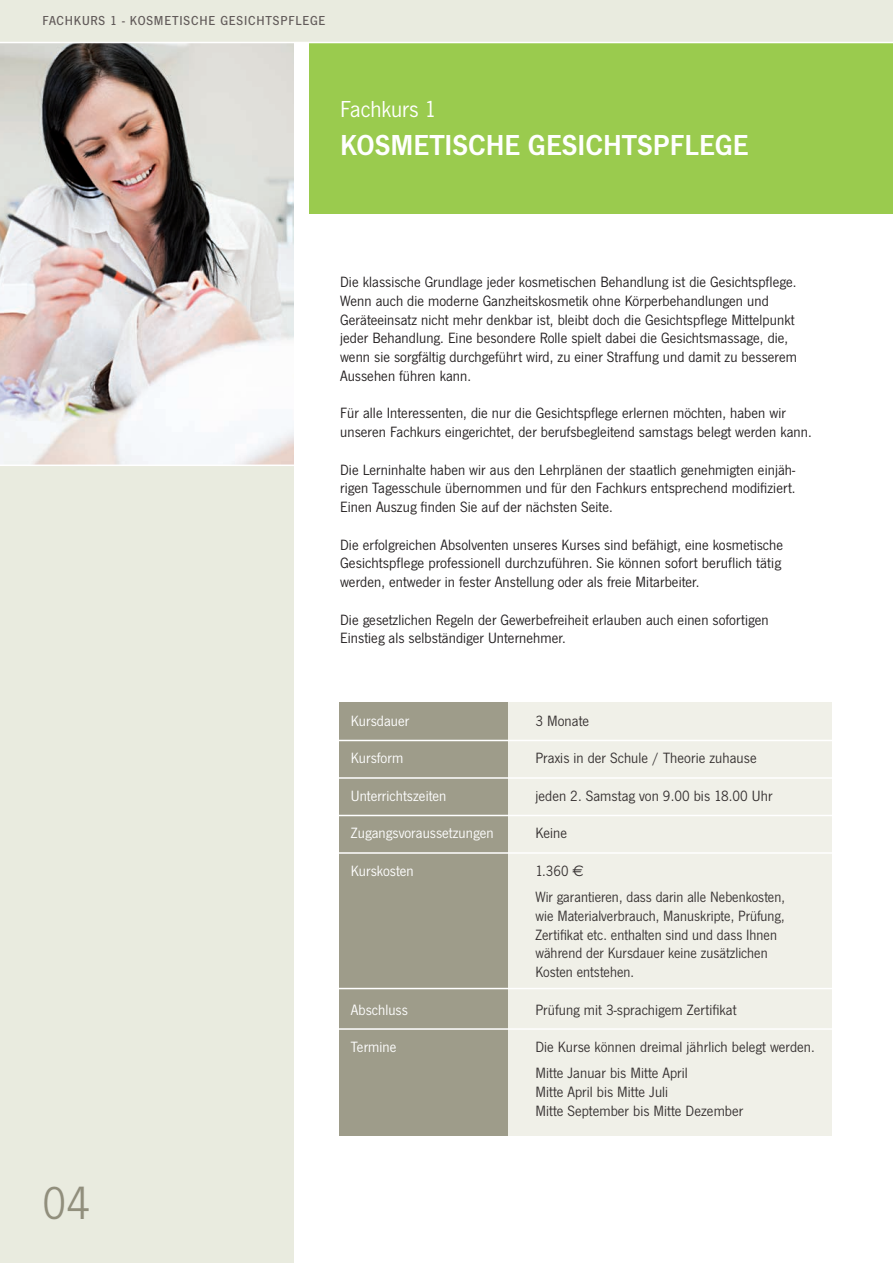
<style>
.page{position:relative;width:893px;height:1263px;background:#fff}
.page>*{position:absolute;margin:0;border:0;box-sizing:border-box;transform-origin:0 0}
.t1{font:48px "News Gothic T";color:#918f7c}
.t2{font:600 30px "News Gothic T";color:#fff}
.t3{font:24px "News Gothic T";color:#fff}
.t4{font:15.45px/18.8px "News Gothic T";letter-spacing:.005em;color:#231f20}
.t5{font:15.45px/18.8px "News Gothic T";letter-spacing:.005em;color:#363131}
.t6{font:15.45px "News Gothic T";letter-spacing:.005em;color:#fff}
.t7{font:500 13.5px "News Gothic T";letter-spacing:.06em;color:#615a59}
.s1{font-family:"Euro Sans"}
</style>
<div class="page">
<div style="left:0;top:0;width:893px;height:43px;background:#e9ebdf"></div>
<div style="left:0;top:214px;width:293px;height:1049px;background:#e9ebdf"></div>
<div style="left:309px;top:43px;width:584px;height:170px;background:#9acb4e"></div>
<div style="left:339px;top:702px;width:492px;height:433px;background:#f0f0e8"></div>
<div style="left:339px;top:702px;width:168px;height:433px;background:#9e9c8a"></div>
<hr style="left:336px;top:740px;width:499px;height:1px;background:#fff">
<hr style="left:336px;top:777px;width:499px;height:2px;background:#fff">
<hr style="left:336px;top:815px;width:499px;height:1px;background:#fff">
<hr style="left:336px;top:852px;width:499px;height:2px;background:#fff">
<hr style="left:336px;top:988px;width:499px;height:1px;background:#fff">
<hr style="left:336px;top:1028px;width:499px;height:2px;background:#fff">
<img style="left:0;top:43px;width:293px;height:421px">
<hr style="left:0;top:464px;width:300px;height:2px;background:#fff">
<hr style="left:0;top:42px;width:893px;height:1px;background:#fff">
<p class="t7" style="left:43px;top:13px;width:284px">FACHKURS 1 - KOSMETISCHE GESICHTSPFLEGE</p>
<h3 class="t3" style="left:340px;top:95px;width:98px">Fachkurs 1</h3>
<h2 class="t2" style="left:340px;top:127px;width:410px">KOSMETISCHE GESICHTSPFLEGE</h2>
<h1 class="t1" style="left:43px;top:1175px;width:49px">04</h1>
<p class="t4" style="left:340px;top:272px;width:458px">Die klassische Grundlage jeder kosmetischen Behandlung ist die Gesichtspflege.<br>Wenn auch die moderne Ganzheitskosmetik ohne Körperbehandlungen und Geräteeinsatz nicht mehr denkbar ist, bleibt doch die Gesichtspflege Mittelpunkt jeder Behandlung. Eine besondere Rolle spielt dabei die Gesichtsmassage, die, wenn sie sorgfältig durchgeführt wird, zu einer Straffung und damit zu besserem Aussehen führen kann.</p>
<p class="t4" style="left:340px;top:404px;width:473px">Für alle Interessenten, die nur die Gesichtspflege erlernen möchten, haben wir unseren Fachkurs eingerichtet, der berufsbegleitend samstags belegt werden kann.</p>
<p class="t4" style="left:340px;top:460px;width:457px;text-align:justify">Die Lerninhalte haben wir aus den Lehrplänen der staatlich genehmigten einjäh&shy;rigen Tagesschule übernommen und für den Fachkurs entsprechend modifiziert.<br>Einen Auszug finden Sie auf der nächsten Seite.</p>
<p class="t4" style="left:340px;top:535px;width:444px">Die erfolgreichen Absolventen unseres Kurses sind befähigt, eine kosmetische<br>Gesichtspflege professionell durchzuführen. Sie können sofort beruflich tätig werden, entweder in fester Anstellung oder als freie Mitarbeiter.</p>
<p class="t4" style="left:340px;top:610px;width:430px">Die gesetzlichen Regeln der Gewerbefreiheit erlauben auch einen sofortigen<br>Einstieg als selbständiger Unternehmer.</p>
<p class="t6" style="left:351px;top:712px;width:60px">Kursdauer</p>
<p class="t5" style="left:535px;top:711px;width:55px">3 Monate</p>
<p class="t6" style="left:351px;top:749px;width:54px">Kursform</p>
<p class="t5" style="left:535px;top:748px;width:223px">Praxis in der Schule / Theorie zuhause</p>
<p class="t6" style="left:351px;top:787px;width:97px">Unterrichtszeiten</p>
<p class="t5" style="left:535px;top:786px;width:239px">jeden 2. Samstag von 9.00 bis 18.00 Uhr</p>
<p class="t6" style="left:351px;top:824px;width:144px">Zugangsvoraussetzungen</p>
<p class="t5" style="left:535px;top:823px;width:33px">Keine</p>
<p class="t6" style="left:351px;top:862px;width:64px">Kurskosten</p>
<p class="t5" style="left:535px;top:857px;width:251px;line-height:26.2px">1.360 <span class="s1">€<br></span>Wir garantieren, dass darin alle Nebenkosten,</p>
<p class="t5" style="left:535px;top:906px;width:251px">wie Materialverbrauch, Manuskripte, Prüfung, Zertifikat etc. enthalten sind und dass Ihnen während der Kursdauer keine zusätzlichen Kosten entstehen.</p>
<p class="t6" style="left:351px;top:1000px;width:59px">Abschluss</p>
<p class="t5" style="left:535px;top:1000px;width:203px">Prüfung mit 3-sprachigem Zertifikat</p>
<p class="t6" style="left:351px;top:1038px;width:47px">Termine</p>
<p class="t5" style="left:535px;top:1033px;width:281px;line-height:26.2px">Die Kurse können dreimal jährlich belegt werden.<br>Mitte Januar bis Mitte April</p>
<p class="t5" style="left:535px;top:1082px;width:210px">Mitte April bis Mitte Juli<br>Mitte September bis Mitte Dezember</p>
</div>
